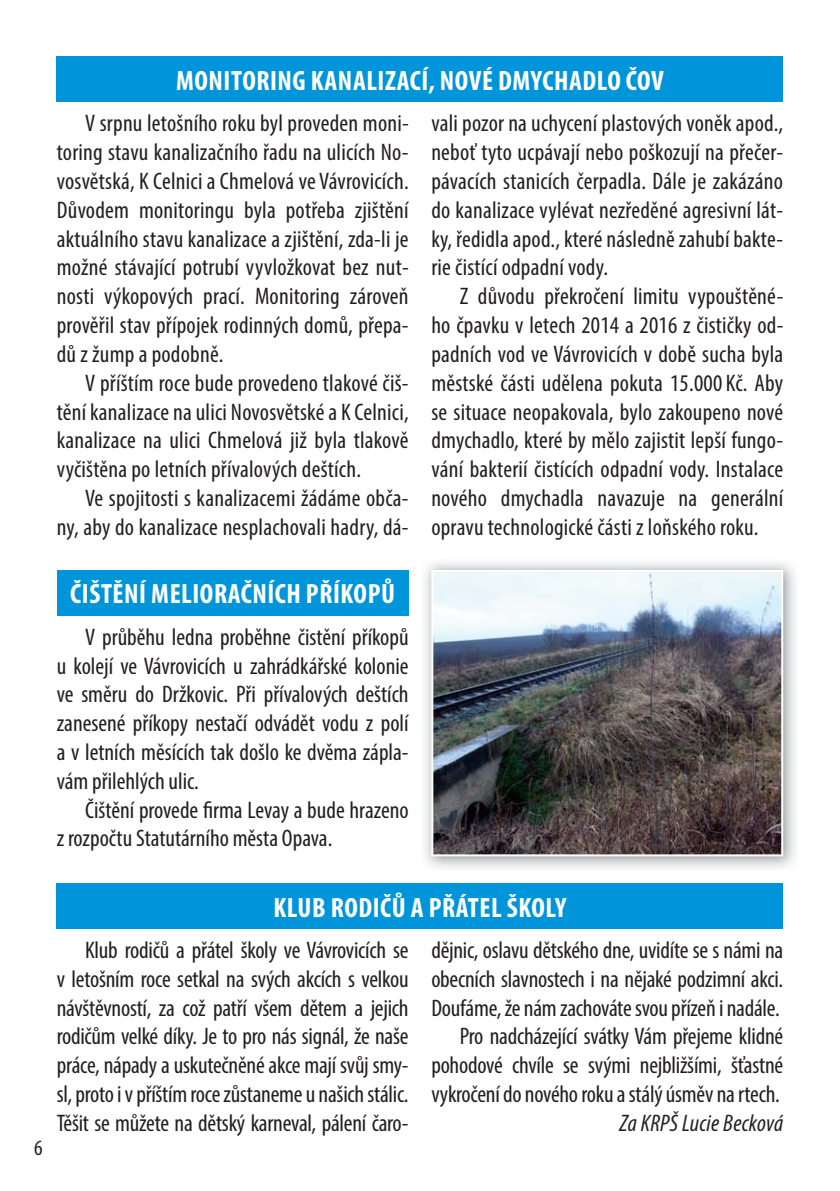
<style>
.page{position:relative;width:840px;height:1191px;background:#fff}
.page>*{position:absolute;margin:0;border:0;box-sizing:border-box;transform-origin:0 0}
.t1{font:700 condensed 28px "Myriad Pro";letter-spacing:.02em;color:#fff}
.t2{font:condensed 24px/28.8px "Myriad Pro";color:#231f20;text-align:justify}
.t3{font:italic condensed 24px "Myriad Pro";letter-spacing:.01em;color:#231f20}
.t4{font:condensed 22px "Myriad Pro";color:#231f20}
</style>
<div class="page">
<div style="left:57px;top:570px;width:351px;height:45px;background:#0095da"></div>
<img style="left:424px;top:562px;width:371px;height:306px">
<img style="left:431px;top:570px;width:351px;height:286px">
<div style="left:57px;top:57px;width:725px;height:45px;background:#0095da"></div>
<div style="left:57px;top:883px;width:725px;height:45px;background:#0095da"></div>
<p class="t1" style="left:176px;top:64px;width:489px">MONITORING KANALIZACÍ, NOVÉ DMYCHADLO ČOV</p>
<p class="t2" style="left:57px;top:111px;width:353px;text-indent:28px">V srpnu letošního roku byl proveden moni&shy;toring stavu kanalizačního řadu na ulicích No&shy;vosvětská, K Celnici a Chmelová ve Vávrovicích.<br>Důvodem monitoringu byla potřeba zjištění aktuálního stavu kanalizace a zjištění, zda-li je možné stávající potrubí vyvložkovat bez nut&shy;nosti výkopových prací. Monitoring zároveň prověřil stav přípojek rodinných domů, přepa&shy;dů z žump a podobně.</p>
<p class="t2" style="left:57px;top:371px;width:353px;text-indent:28px">V příštím roce bude provedeno tlakové čiš&shy;tění kanalizace na ulici Novosvětské a K Celnici, kanalizace na ulici Chmelová již byla tlakově vyčištěna po letních přívalových deštích.</p>
<p class="t2" style="left:57px;top:486px;width:353px;text-align:right">Ve spojitosti s kanalizacemi žádáme obča-<br>ny, aby do kanalizace nesplachovali hadry, dá-</p>
<p class="t1" style="left:70px;top:577px;width:326px">ČIŠTĚNÍ MELIORAČNÍCH PŘÍKOPŮ</p>
<p class="t2" style="left:57px;top:624px;width:353px;text-indent:28px">V průběhu ledna proběhne čistění příkopů u kolejí ve Vávrovicích u zahrádkářské kolonie ve směru do Držkovic. Při přívalových deštích zanesené příkopy nestačí odvádět vodu z polí a v letních měsících tak došlo ke dvěma zápla&shy;vám přilehlých ulic.</p>
<p class="t2" style="left:57px;top:797px;width:353px;text-indent:28px">Čištění provede firma Levay a bude hrazeno z rozpočtu Statutárního města Opava.</p>
<p class="t2" style="left:431px;top:111px;width:353px">vali pozor na uchycení plastových voněk apod., neboť tyto ucpávají nebo poškozují na přečer&shy;pávacích stanicích čerpadla. Dále je zakázáno do kanalizace vylévat nezředěné agresivní lát&shy;ky, ředidla apod., které následně zahubí bakte&shy;rie čistící odpadní vody.</p>
<p class="t2" style="left:431px;top:284px;width:353px;text-indent:28px">Z důvodu překročení limitu vypouštěné&shy;ho čpavku v letech 2014 a 2016 z čističky od&shy;padních vod ve Vávrovicích v době sucha byla městské části udělena pokuta 15.000 Kč. Aby se situace neopakovala, bylo zakoupeno nové dmychadlo, které by mělo zajistit lepší fungo&shy;vání bakterií čistících odpadní vody. Instalace nového dmychadla navazuje na generální opravu technologické části z loňského roku.</p>
<p class="t4" style="left:34px;top:1139px;width:10px">6</p>
<p class="t1" style="left:273px;top:890px;width:294px">KLUB RODIČŮ A PŘÁTEL ŠKOLY</p>
<p class="t2" style="left:57px;top:938px;width:353px;text-indent:28px">Klub rodičů a přátel školy ve Vávrovicích se v letošním roce setkal na svých akcích s velkou návštěvností, za což patří všem dětem a jejich rodičům velké díky. Je to pro nás signál, že naše práce, nápady a uskutečněné akce mají svůj smy&shy;sl, proto i v příštím roce zůstaneme u našich stálic.<br>Těšit se můžete na dětský karneval, pálení čaro-</p>
<p class="t2" style="left:431px;top:938px;width:353px;text-align:right">dějnic, oslavu dětského dne, uvidíte se s námi na obecních slavnostech i na nějaké podzimní akci.<br>Doufáme, že nám zachováte svou přízeň i nadále.<br>Pro nadcházející svátky Vám přejeme klidné pohodové chvíle se svými nejbližšími, šťastné vykročení do nového roku a stálý úsměv na rtech.</p>
<p class="t3" style="left:619px;top:1113px;width:165px">Za KRPŠ Lucie Becková</p>
</div>
